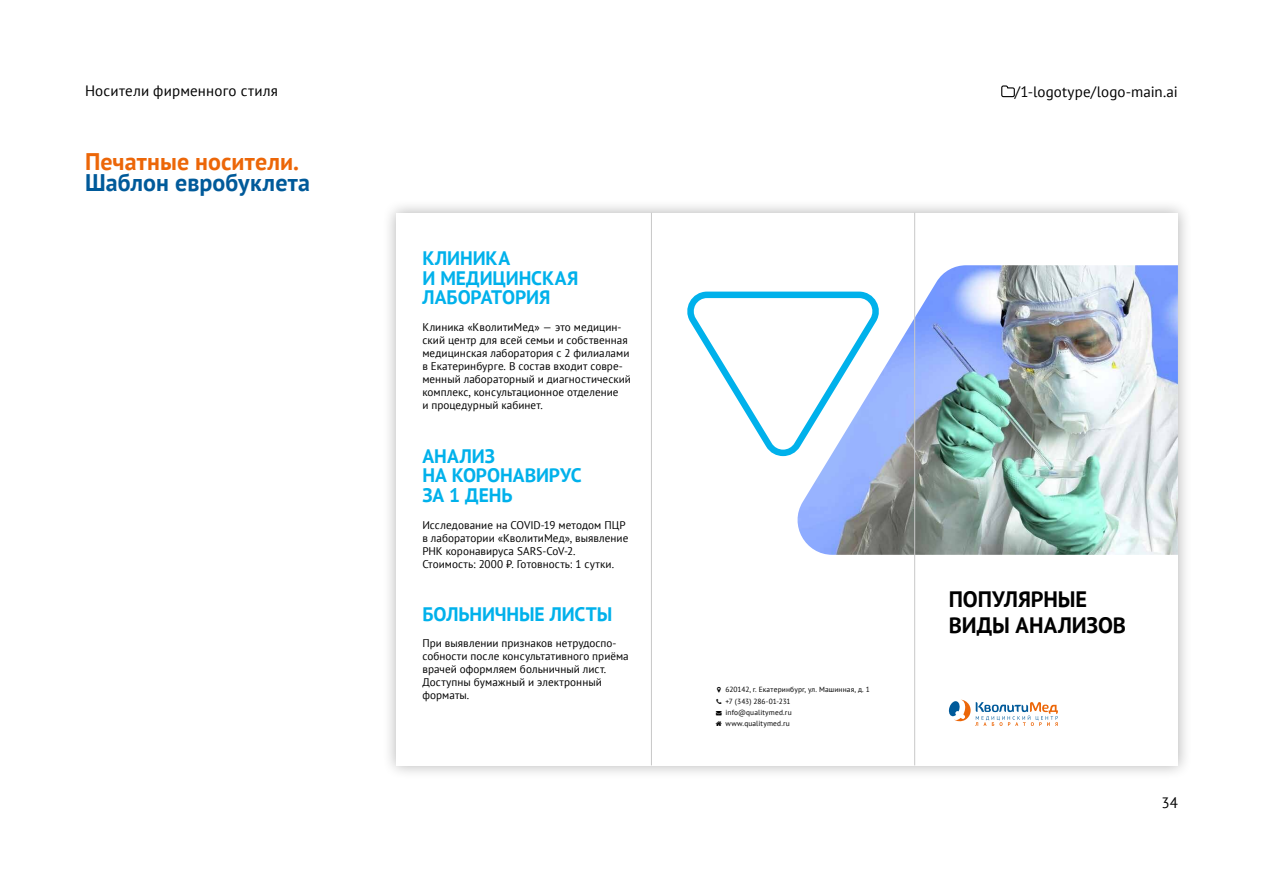
<style>
.page{position:relative;width:1263px;height:893px;background:#fff}
.page>*{position:absolute;margin:0;border:0;box-sizing:border-box;transform-origin:0 0}
.t1{font:700 24px "PT Sans";letter-spacing:.005em;color:#ec6608}
.t2{font:700 24px "PT Sans";letter-spacing:.005em;color:#005a9a}
.t3{font:700 22.35px/26px "PT Sans";letter-spacing:-.005em;color:#000}
.t4{font:700 19.5px/19.5px "PT Sans";letter-spacing:-.005em;color:#00b1eb}
.t5{font:15px "PT Sans";letter-spacing:.01em;color:#000}
.t6{font:11.1px/13px "PT Sans";letter-spacing:.005em;color:#000}
.t7{font:7.5px/11.1px "PT Sans";letter-spacing:.02em;color:#000}
</style>
<div class="page">
<div style="left:382px;top:198px;width:810px;height:581px;background:#000;opacity:.3"></div>
<div style="left:396px;top:213px;width:782px;height:552px;background:#fff"></div>
<svg style="left:948px;top:700px;width:110px;height:26px"></svg>
<img style="left:788px;top:265px;width:390px;height:290px">
<svg style="left:687px;top:292px;width:197px;height:164px"></svg>
<hr style="left:651px;top:213px;width:1px;height:552px;background:#c8c8c8">
<hr style="left:914px;top:213px;width:1px;height:552px;background:#c8c8c8">
<h3 class="t5" style="left:85px;top:81px;width:194px">Носители фирменного стиля</h3>
<h3 class="t5" style="left:1015px;top:82px;width:164px">/1-logotype/logo-main.ai</h3>
<h1 class="t1" style="left:85px;top:146px;width:216px">Печатные носители.</h1>
<h1 class="t2" style="left:85px;top:167px;width:227px">Шаблон евробуклета</h1>
<h3 class="t4" style="left:422px;top:248px;width:158px">КЛИНИКА<br>И МЕДИЦИНСКАЯ<br>ЛАБОРАТОРИЯ</h3>
<p class="t6" style="left:422px;top:320px;width:210px">Клиника «КволитиМед» — это медицин&shy;ский центр для всей семьи и собственная медицинская лаборатория с 2 филиалами в Екатеринбурге. В состав входит совре&shy;менный лабораторный и диагностический комплекс, консультационное отделение<br>и процедурный кабинет.</p>
<h3 class="t4" style="left:422px;top:446px;width:161px">АНАЛИЗ<br>НА КОРОНАВИРУС<br>ЗА 1 ДЕНЬ</h3>
<p class="t6" style="left:422px;top:518px;width:207px">Исследование на COVID-19 методом ПЦР в лаборатории «КволитиМед», выявление РНК коронавируса SARS-CoV-2.<br>Стоимость: 2000 ₽. Готовность: 1 сутки.</p>
<h3 class="t4" style="left:422px;top:604px;width:191px">БОЛЬНИЧНЫЕ ЛИСТЫ</h3>
<p class="t6" style="left:422px;top:636px;width:208px">При выявлении признаков нетрудоспо&shy;собности после консультативного приёма врачей оформляем больничный лист.<br>Доступны бумажный и электронный форматы.</p>
<p class="t7" style="left:725px;top:684px;width:146px">620142, г. Екатеринбург, ул. Машинная, д. 1 +7 (343) 286-01-231<br>info@qualitymed.ru<br>www.qualitymed.ru</p>
<h2 class="t3" style="left:949px;top:586px;width:179px">ПОПУЛЯРНЫЕ<br>ВИДЫ АНАЛИЗОВ</h2>
<h3 class="t5" style="left:1161px;top:793px;width:18px">34</h3>
</div>
